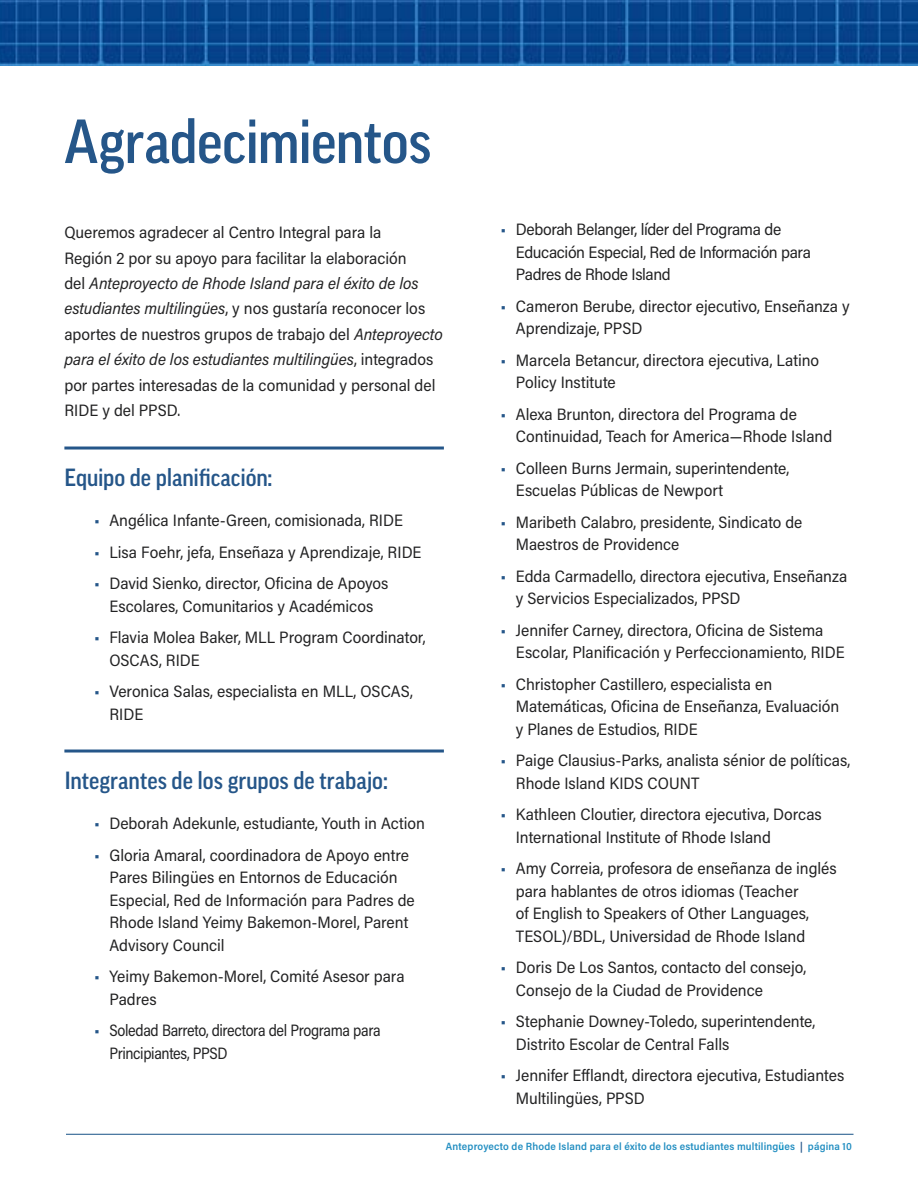
<style>
.page{position:relative;width:918px;height:1188px;background:#fff}
.page>*{position:absolute;margin:0;border:0;box-sizing:border-box;transform-origin:0 0}
.t1{font:500 60px "Good Pro Narr";letter-spacing:-.01em;color:#255689}
.t2{font:500 24px "Good Pro Narr";color:#255689}
.t3{font:16.5px/22.5px "Acumin Pro Semi Cond";letter-spacing:-.005em;color:#222223}
.t4{font:16.5px/22.5px "Acumin Pro Semi Cond";letter-spacing:-.025em;color:#222223}
.t5{font:16.5px/22.5px "Acumin Pro Semi Cond";letter-spacing:-.025em;color:#222223;scale:.92 1}
.t6{font:600 10.5px "Acumin Pro Semi Cond";letter-spacing:.015em;color:#228ec1}
.s1{font-style:italic}
.s2{font-weight:700;color:#255689}
.s3{color:#008bbf}
.s4{color:#255689}
</style>
<div class="page">
<img style="left:0;top:0;width:918px;height:65px">
<hr style="left:66px;top:1134px;width:788px;height:1px;background:#175286">
<hr style="left:64px;top:447px;width:380px;height:3px;background:#255689">
<hr style="left:64px;top:750px;width:380px;height:3px;background:#255689">
<h1 class="t1" style="left:64px;top:108px;width:368px">Agradecimientos</h1>
<p class="t3" style="left:64px;top:219px;width:380px;line-height:25.5px">Queremos agradecer al Centro Integral para la<br>Región 2 por su apoyo para facilitar la elaboración<br>del <span class="s1">Anteproyecto de Rhode Island para el éxito de los estudiantes multilingües</span>, y nos gustaría reconocer los aportes de nuestros grupos de trabajo del <span class="s1">Anteproyecto para el éxito de los estudiantes multilingües</span>, integrados por partes interesadas de la comunidad y personal del RIDE y del PPSD.</p>
<h2 class="t2" style="left:64px;top:463px;width:210px">Equipo de planificación:</h2>
<p class="t3" style="left:94px;top:508px;width:310px"><span class="s2">•</span> Angélica Infante-Green, comisionada, RIDE</p>
<p class="t3" style="left:94px;top:540px;width:329px"><span class="s2">•</span> Lisa Foehr, jefa, Enseñaza y Aprendizaje, RIDE</p>
<p class="t3" style="left:94px;top:571px;width:296px;text-align:center"><span class="s2">•</span> David Sienko, director, Oficina de Apoyos<br>Escolares, Comunitarios y Académicos</p>
<p class="t3" style="left:109px;top:625px;width:318px;text-indent:-15px"><span class="s2">•</span> Flavia Molea Baker, MLL Program Coordinator,<br>OSCAS, RIDE</p>
<p class="t3" style="left:109px;top:679px;width:305px;text-indent:-15px"><span class="s2">•</span> Veronica Salas, especialista en MLL, OSCAS,<br>RIDE</p>
<h2 class="t2" style="left:64px;top:766px;width:325px">Integrantes de los grupos de trabajo:</h2>
<p class="t3" style="left:94px;top:811px;width:332px"><span class="s2">•</span> Deborah Adekunle, estudiante, Youth in Action</p>
<p class="t3" style="left:109px;top:843px;width:307px;text-indent:-15px"><span class="s2">•</span> Gloria Amaral, coordinadora de Apoyo entre Pares Bilingües en Entornos de Educación Especial, Red de Información para Padres de Rhode Island Yeimy Bakemon-Morel, Parent Advisory Council</p>
<p class="t3" style="left:109px;top:964px;width:297px;text-indent:-15px"><span class="s2">•</span> Yeimy Bakemon-Morel, Comité Asesor para<br>Padres</p>
<p class="t5" style="left:109px;top:1018px;width:296px;text-indent:-15px"><span class="s2">•</span> Soledad Barreto, directora del Programa para<br>Principiantes, PPSD</p>
<p class="t4" style="left:516px;top:217px;width:297px;text-indent:-15px"><span class="s2">•</span> Deborah Belanger, líder del Programa de<br>Educación Especial, Red de Información para<br>Padres de Rhode Island</p>
<p class="t3" style="left:516px;top:294px;width:335px;text-indent:-15px"><span class="s2">•</span> Cameron Berube, director ejecutivo, Enseñanza y<br>Aprendizaje, PPSD</p>
<p class="t3" style="left:516px;top:348px;width:305px;text-indent:-15px"><span class="s2">•</span> Marcela Betancur, directora ejecutiva, Latino<br>Policy Institute</p>
<p class="t3" style="left:516px;top:402px;width:318px;text-indent:-15px"><span class="s2">•</span> Alexa Brunton, directora del Programa de<br>Continuidad, Teach for America—Rhode Island</p>
<p class="t3" style="left:516px;top:456px;width:275px;text-indent:-15px"><span class="s2">•</span> Colleen Burns Jermain, superintendente,<br>Escuelas Públicas de Newport</p>
<p class="t3" style="left:516px;top:510px;width:288px;text-indent:-15px"><span class="s2">•</span> Maribeth Calabro, presidente, Sindicato de<br>Maestros de Providence</p>
<p class="t3" style="left:516px;top:564px;width:333px;text-indent:-15px"><span class="s2">•</span> Edda Carmadello, directora ejecutiva, Enseñanza y Servicios Especializados, PPSD</p>
<p class="t3" style="left:516px;top:618px;width:330px;text-indent:-15px"><span class="s2">•</span> Jennifer Carney, directora, Oficina de Sistema<br>Escolar, Planificación y Perfeccionamiento, RIDE</p>
<p class="t3" style="left:516px;top:672px;width:325px;text-indent:-15px"><span class="s2">•</span> Christopher Castillero, especialista en<br>Matemáticas, Oficina de Enseñanza, Evaluación y Planes de Estudios, RIDE</p>
<p class="t3" style="left:516px;top:748px;width:336px;text-indent:-15px"><span class="s2">•</span> Paige Clausius-Parks, analista sénior de políticas,<br>Rhode Island KIDS COUNT</p>
<p class="t3" style="left:516px;top:802px;width:307px;text-indent:-15px"><span class="s2">•</span> Kathleen Cloutier, directora ejecutiva, Dorcas<br>International Institute of Rhode Island</p>
<p class="t3" style="left:516px;top:856px;width:322px;text-indent:-15px"><span class="s2">•</span> Amy Correia, profesora de enseñanza de inglés para hablantes de otros idiomas (Teacher<br>of English to Speakers of Other Languages, TESOL)/BDL, Universidad de Rhode Island</p>
<p class="t3" style="left:516px;top:955px;width:292px;text-indent:-15px"><span class="s2">•</span> Doris De Los Santos, contacto del consejo,<br>Consejo de la Ciudad de Providence</p>
<p class="t3" style="left:516px;top:1009px;width:301px;text-indent:-15px"><span class="s2">•</span> Stephanie Downey-Toledo, superintendente,<br>Distrito Escolar de Central Falls</p>
<p class="t3" style="left:516px;top:1063px;width:330px;text-indent:-15px"><span class="s2">•</span> Jennifer Efflandt, directora ejecutiva, Estudiantes<br>Multilingües, PPSD</p>
<p class="t6" style="left:446px;top:1139px;width:408px">Anteproyecto de Rhode Island para el éxito de los estudiantes multiling<span class="s3">ü</span>es <span class="s4">|</span> página 10</p>
</div>
